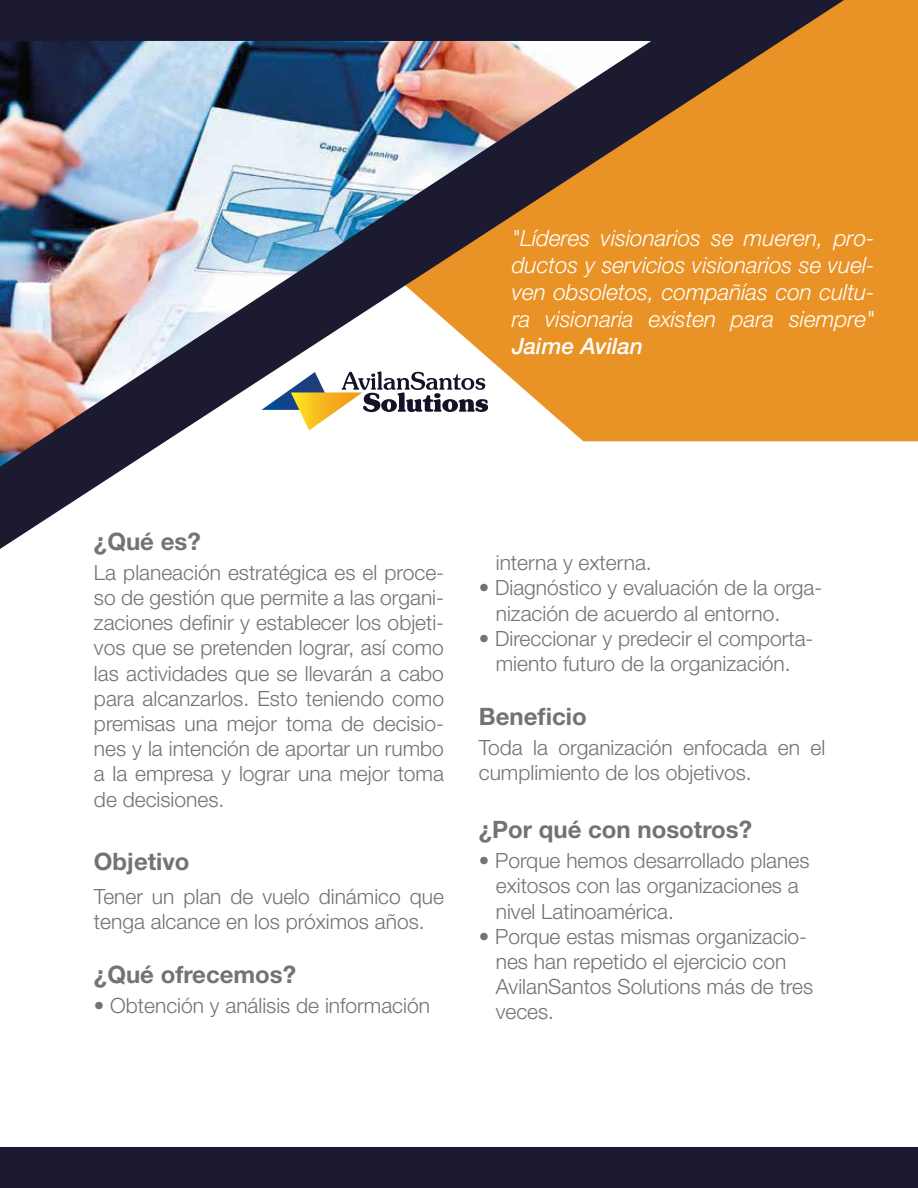
<style>
.page{position:relative;width:918px;height:1188px;background:#fff}
.page>*{position:absolute;margin:0;border:0;box-sizing:border-box;transform-origin:0 0}
.t1{font:700 24px "Helvetica Neue LT Std";color:#727277}
.t2{font:italic 300 22.5px/27px "Helvetica Neue LT Std";color:#fff;text-align:justify}
.t3{font:italic 500 22.5px "Helvetica Neue LT Std";color:#fff}
.t4{font:300 21px/25.2px "Helvetica Neue LT Std";color:#727277}
</style>
<div class="page">
<div style="left:844px;top:0;width:74px;height:441px;background:#e99226"></div>
<svg style="left:0;top:0;width:844px;height:549px"></svg>
<div style="left:0;top:1147px;width:918px;height:41px;background:#1b1a31"></div>
<img style="left:0;top:41px;width:651px;height:426px">
<p class="t2" style="left:512px;top:225px;width:364px">"Líderes visionarios se mueren, pro&shy;ductos y servicios visionarios se vuel&shy;ven obsoletos, compañías con cultu&shy;ra visionaria existen para siempre"</p>
<p class="t3" style="left:512px;top:333px;width:133px">Jaime Avilan</p>
<p class="t1" style="left:94px;top:527px;width:108px">¿Qué es?</p>
<p class="t4" style="left:94px;top:559px;width:352px;text-align:justify">La planeación estratégica es el proce&shy;so de gestión que permite a las organi&shy;zaciones definir y establecer los objeti&shy;vos que se pretenden lograr, así como las actividades que se llevarán a cabo para alcanzarlos. Esto teniendo como premisas una mejor toma de decisio&shy;nes y la intención de aportar un rumbo a la empresa y lograr una mejor toma de decisiones.</p>
<p class="t1" style="left:94px;top:846px;width:97px">Objetivo</p>
<p class="t4" style="left:94px;top:883px;width:351px">Tener un plan de vuelo dinámico que tenga alcance en los próximos años.</p>
<p class="t1" style="left:94px;top:960px;width:204px">¿Qué ofrecemos?</p>
<p class="t4" style="left:94px;top:992px;width:338px">• Obtención y análisis de información</p>
<p class="t4" style="left:496px;top:550px;width:157px">interna y externa.</p>
<p class="t4" style="left:496px;top:575px;width:328px;text-indent:-17px">• Diagnóstico y evaluación de la orga&shy;nización de acuerdo al entorno.</p>
<p class="t4" style="left:479px;top:625px;width:336px;text-align:center">• Direccionar y predecir el comporta&shy;miento futuro de la organización.</p>
<p class="t1" style="left:479px;top:702px;width:109px">Beneficio</p>
<p class="t4" style="left:479px;top:734px;width:348px">Toda la organización enfocada en el cumplimiento de los objetivos.</p>
<p class="t1" style="left:479px;top:815px;width:275px">¿Por qué con nosotros?</p>
<p class="t4" style="left:496px;top:848px;width:315px;text-indent:-17px">• Porque hemos desarrollado planes exitosos con las organizaciones a nivel Latinoamérica.</p>
<p class="t4" style="left:496px;top:923px;width:319px;text-indent:-17px">• Porque estas mismas organizacio&shy;nes han repetido el ejercicio con<br>AvilanSantos Solutions más de tres veces.</p>
</div>
